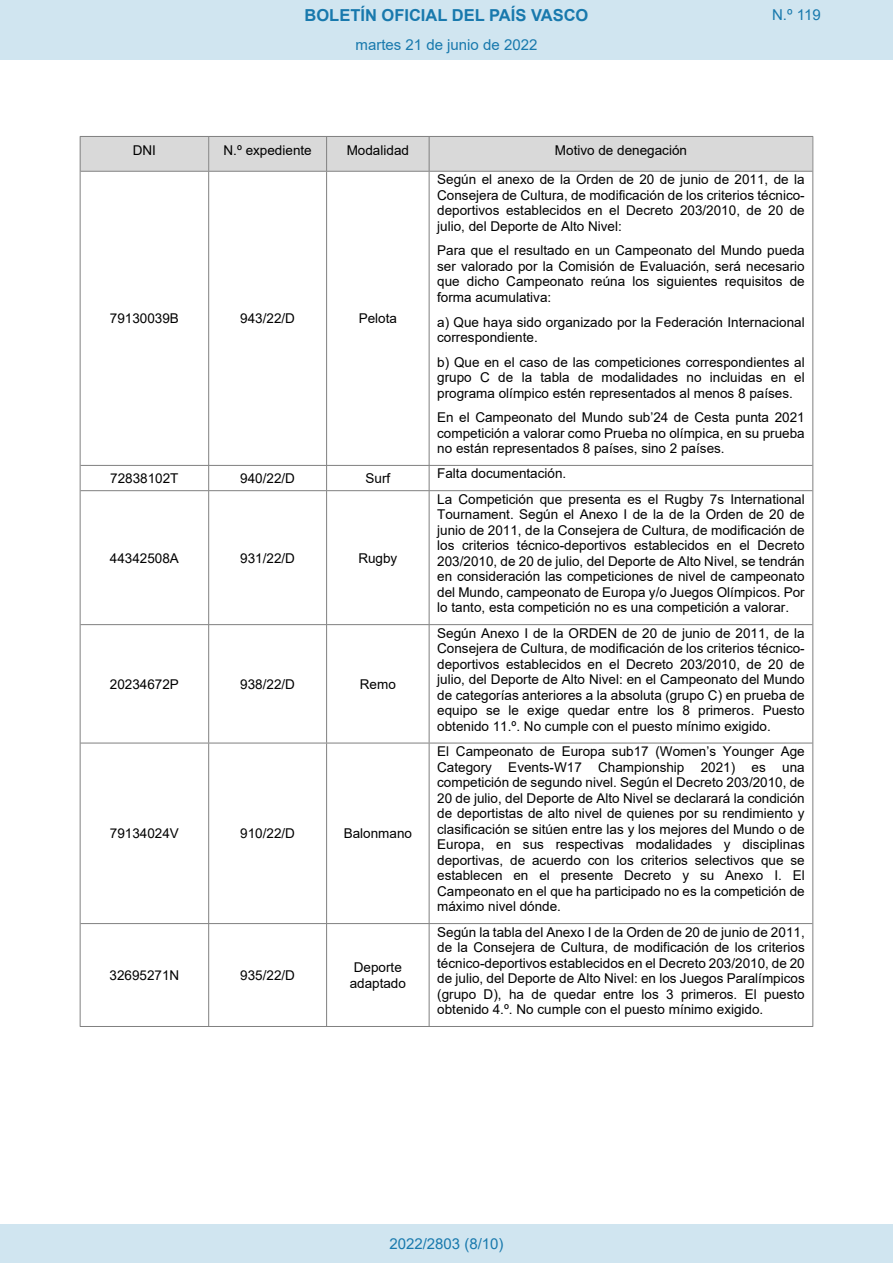
<style>
.page{position:relative;width:893px;height:1263px;background:#fff}
.page>*{position:absolute;margin:0;border:0;box-sizing:border-box;transform-origin:0 0}
.t1{font:700 16.5px "Arial";color:#1879ad}
.Paginacion_Centro{font:15px "Arial";color:#1879ad}
.t2{font:13.5px/15.5px "Arial";color:#000;text-align:justify}
</style>
<div class="page">
<div style="left:81px;top:137px;width:127px;height:34px;background:#d9d9d9"></div>
<div style="left:209px;top:137px;width:117px;height:34px;background:#d9d9d9"></div>
<div style="left:327px;top:137px;width:102px;height:34px;background:#d9d9d9"></div>
<div style="left:429px;top:137px;width:383px;height:34px;background:#d9d9d9"></div>
<hr style="left:80px;top:137px;width:1px;height:889px;background:#808080">
<hr style="left:208px;top:137px;width:1px;height:34px;background:#808080">
<hr style="left:208px;top:172px;width:1px;height:293px;background:#808080">
<svg style="left:208px;top:466px;width:1px;height:24px"></svg>
<hr style="left:208px;top:491px;width:1px;height:133px;background:#808080">
<hr style="left:208px;top:625px;width:1px;height:118px;background:#808080">
<hr style="left:208px;top:743px;width:1px;height:180px;background:#808080">
<hr style="left:208px;top:924px;width:1px;height:102px;background:#808080">
<hr style="left:326px;top:137px;width:1px;height:34px;background:#808080">
<hr style="left:326px;top:172px;width:1px;height:293px;background:#808080">
<svg style="left:326px;top:466px;width:1px;height:24px"></svg>
<hr style="left:326px;top:491px;width:1px;height:133px;background:#808080">
<hr style="left:326px;top:625px;width:1px;height:118px;background:#808080">
<hr style="left:326px;top:743px;width:1px;height:180px;background:#808080">
<hr style="left:326px;top:924px;width:1px;height:102px;background:#808080">
<hr style="left:429px;top:137px;width:1px;height:34px;background:#808080">
<hr style="left:429px;top:172px;width:1px;height:293px;background:#808080">
<svg style="left:429px;top:466px;width:1px;height:24px"></svg>
<hr style="left:429px;top:491px;width:1px;height:133px;background:#808080">
<hr style="left:429px;top:625px;width:1px;height:118px;background:#808080">
<hr style="left:429px;top:743px;width:1px;height:180px;background:#808080">
<hr style="left:429px;top:924px;width:1px;height:102px;background:#808080">
<hr style="left:812px;top:137px;width:1px;height:889px;background:#808080">
<hr style="left:80px;top:136px;width:733px;height:1px;background:#808080">
<hr style="left:81px;top:171px;width:731px;height:1px;background:#808080">
<hr style="left:81px;top:465px;width:731px;height:1px;background:#808080">
<hr style="left:81px;top:490px;width:731px;height:1px;background:#808080">
<hr style="left:81px;top:624px;width:731px;height:1px;background:#808080">
<hr style="left:81px;top:743px;width:731px;height:1px;background:#808080">
<hr style="left:81px;top:923px;width:731px;height:1px;background:#808080">
<hr style="left:80px;top:1026px;width:733px;height:1px;background:#808080">
<div style="left:0;top:0;width:893px;height:60px;background:#d0e5f0"></div>
<div style="left:0;top:1225px;width:893px;height:38px;background:#d0e5f0"></div>
<p class="t1" style="left:305px;top:3px;width:285px">BOLETÍN OFICIAL DEL PAÍS VASCO</p>
<p class="Paginacion_Centro" style="left:772px;top:5px;width:50px">N.º 119</p>
<p class="Paginacion_Centro" style="left:356px;top:35px;width:183px">martes 21 de junio de 2022</p>
<p class="t2" style="left:133px;top:142px;width:25px">DNI</p>
<p class="t2" style="left:224px;top:142px;width:90px">N.º expediente</p>
<p class="t2" style="left:347px;top:142px;width:64px">Modalidad</p>
<p class="t2" style="left:555px;top:142px;width:134px">Motivo de denegación</p>
<p class="t2" style="left:110px;top:311px;width:71px">79130039B</p>
<p class="t2" style="left:240px;top:311px;width:56px">943/22/D</p>
<p class="t2" style="left:359px;top:311px;width:40px">Pelota</p>
<p class="t2" style="left:437px;top:172px;width:369px">Según el anexo de la Orden de 20 de junio de 2011, de la Consejera de Cultura, de modificación de los criterios técnico&shy;deportivos establecidos en el Decreto 203/2010, de 20 de julio, del Deporte de Alto Nivel:</p>
<p class="t2" style="left:437px;top:243px;width:369px">Para que el resultado en un Campeonato del Mundo pueda ser valorado por la Comisión de Evaluación, será necesario que dicho Campeonato reúna los siguientes requisitos de forma acumulativa:</p>
<p class="t2" style="left:437px;top:314px;width:369px">a) Que haya sido organizado por la Federación Internacional correspondiente.</p>
<p class="t2" style="left:437px;top:354px;width:369px">b) Que en el caso de las competiciones correspondientes al grupo C de la tabla de modalidades no incluidas en el programa olímpico estén representados al menos 8 países.</p>
<p class="t2" style="left:437px;top:410px;width:369px">En el Campeonato del Mundo sub’24 de Cesta punta 2021 competición a valorar como Prueba no olímpica, en su prueba no están representados 8 países, sino 2 países.</p>
<p class="t2" style="left:110px;top:470px;width:70px">72838102T</p>
<p class="t2" style="left:240px;top:470px;width:56px">940/22/D</p>
<p class="t2" style="left:365px;top:470px;width:26px">Surf</p>
<p class="t2" style="left:437px;top:466px;width:131px">Falta documentación.</p>
<p class="t2" style="left:110px;top:550px;width:71px">44342508A</p>
<p class="t2" style="left:240px;top:550px;width:56px">931/22/D</p>
<p class="t2" style="left:358px;top:550px;width:41px">Rugby</p>
<p class="t2" style="left:110px;top:676px;width:71px">20234672P</p>
<p class="t2" style="left:240px;top:676px;width:56px">938/22/D</p>
<p class="t2" style="left:360px;top:676px;width:38px">Remo</p>
<p class="t2" style="left:110px;top:826px;width:71px">79134024V</p>
<p class="t2" style="left:240px;top:826px;width:56px">910/22/D</p>
<p class="t2" style="left:344px;top:826px;width:70px">Balonmano</p>
<p class="t2" style="left:109px;top:967px;width:71px">32695271N</p>
<p class="t2" style="left:240px;top:967px;width:56px">935/22/D</p>
<p class="t2" style="left:350px;top:959px;width:58px;text-align:center">Deporte adaptado</p>
<p class="t2" style="left:437px;top:491px;width:369px">La Competición que presenta es el Rugby 7s International Tournament. Según el Anexo I de la de la Orden de 20 de junio de 2011, de la Consejera de Cultura, de modificación de los criterios técnico-deportivos establecidos en el Decreto 203/2010, de 20 de julio, del Deporte de Alto Nivel, se tendrán en consideración las competiciones de nivel de campeonato del Mundo, campeonato de Europa y/o Juegos Olímpicos. Por lo tanto, esta competición no es una competición a valorar.</p>
<p class="t2" style="left:437px;top:625px;width:369px">Según Anexo I de la ORDEN de 20 de junio de 2011, de la Consejera de Cultura, de modificación de los criterios técnico&shy;deportivos establecidos en el Decreto 203/2010, de 20 de julio, del Deporte de Alto Nivel: en el Campeonato del Mundo de categorías anteriores a la absoluta (grupo C) en prueba de equipo se le exige quedar entre los 8 primeros. Puesto obtenido 11.º. No cumple con el puesto mínimo exigido.</p>
<p class="t2" style="left:437px;top:743px;width:369px">El Campeonato de Europa sub17 (Women’s Younger Age Category Events-W17 Championship 2021) es una competición de segundo nivel. Según el Decreto 203/2010, de 20 de julio, del Deporte de Alto Nivel se declarará la condición de deportistas de alto nivel de quienes por su rendimiento y clasificación se sitúen entre las y los mejores del Mundo o de Europa, en sus respectivas modalidades y disciplinas deportivas, de acuerdo con los criterios selectivos que se establecen en el presente Decreto y su Anexo I. El Campeonato en el que ha participado no es la competición de máximo nivel dónde.</p>
<p class="t2" style="left:437px;top:924px;width:369px">Según la tabla del Anexo I de la Orden de 20 de junio de 2011, de la Consejera de Cultura, de modificación de los criterios técnico-deportivos establecidos en el Decreto 203/2010, de 20 de julio, del Deporte de Alto Nivel: en los Juegos Paralímpicos (grupo D), ha de quedar entre los 3 primeros. El puesto obtenido 4.º. No cumple con el puesto mínimo exigido.</p>
<p class="Paginacion_Centro" style="left:389px;top:1234px;width:116px">2022/2803 (8/10)</p>
</div>
